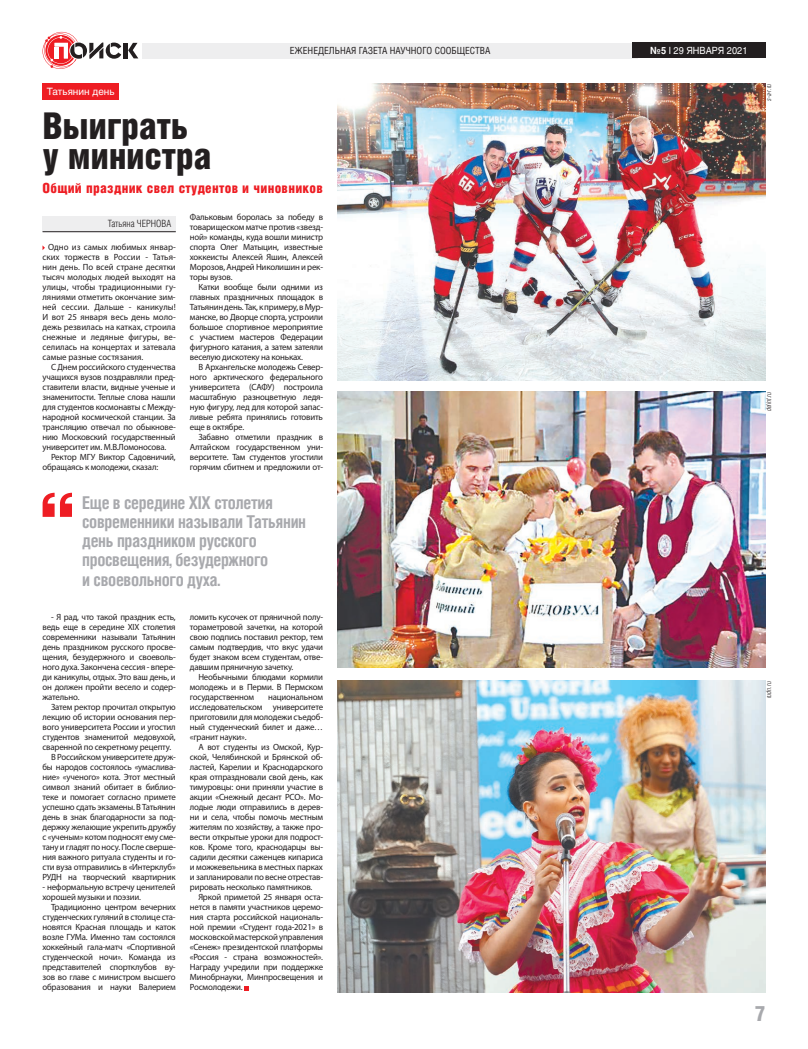
<style>
.page{position:relative;width:808px;height:1049px;background:#fff}
.page>*{position:absolute;margin:0;border:0;box-sizing:border-box;transform-origin:0 0}
.t1{font:37px/30px "Helios Cond Black C";letter-spacing:-.01em;color:#231f20}
.t2{font:21.1px "Helios Cond Black C";color:#a8a9ad}
.t3{font:700 17.7px/19.2px "Helios Cond C";letter-spacing:-.02em;color:#a8a9ad;scale:.96 1}
.t4{font:14px "Helios Cond Black C";letter-spacing:.02em;color:#ee1d23}
.t5{font:10px "Helios Cond Light C";color:#231f20}
.t6{font:10px "Helios C";color:#fff}
.t7{font:9.8px "Helios Cond C";color:#231f20}
.t8{font:9.8px "Helios C";color:#fff;scale:.93 1}
.t9{font:9px/10px "Myriad Pro";letter-spacing:-.02em;color:#231f20;text-align:justify}
.t10{font:italic 7px "Helios Cond Light C";color:#231f20}
.s1{font-weight:700}
</style>
<div class="page">
<hr style="left:124px;top:43px;width:4px;height:15px;background:#231f20">
<svg style="left:128px;top:43px;width:10px;height:15px"></svg>
<svg style="left:43px;top:32px;width:78px;height:37px"></svg>
<div style="left:142px;top:43px;width:496px;height:16px;background:#eeeeef"></div>
<div style="left:632px;top:43px;width:133px;height:15px;background:#231f20"></div>
<img style="left:337px;top:391px;width:428px;height:276px">
<img style="left:337px;top:680px;width:428px;height:312px">
<div style="left:43px;top:216px;width:133px;height:16px;background:#eeeeef"></div>
<hr style="left:43px;top:231px;width:133px;height:1px;background:#231f20">
<svg style="left:244px;top:986px;width:5px;height:4px"></svg>
<svg style="left:43px;top:493px;width:29px;height:24px"></svg>
<div style="left:43px;top:84px;width:76px;height:16px;background:#ee1d23"></div>
<img style="left:337px;top:84px;width:428px;height:296px">
<p class="t7" style="left:290px;top:45px;width:202px">ЕЖЕНЕДЕЛЬНАЯ ГАЗЕТА НАУЧНОГО СООБЩЕСТВА</p>
<p class="t8" style="left:650px;top:44px;width:106px"><span class="s1">№5</span> I 29 ЯНВАРЯ 2021</p>
<p class="t6" style="left:47px;top:86px;width:69px">Татьянин день</p>
<h1 class="t1" style="left:43px;top:110px;width:171px">Выиграть у министра</h1>
<h3 class="t4" style="left:43px;top:180px;width:282px">Общий праздник свел студентов и чиновников</h3>
<p class="t5" style="left:108px;top:218px;width:65px">Татьяна ЧЕРНОВА</p>
<p class="t9" style="left:43px;top:242px;width:135px;text-indent:6px">Одно из самых любимых январ&shy;ских торжеств в России - Татья&shy;нин день. По всей стране десятки тысяч молодых людей выходят на улицы, чтобы традиционными гу&shy;ляниями отметить окончание зим&shy;ней сессии. Дальше - каникулы!<br>И вот 25 января весь день моло&shy;дежь резвилась на катках, строила снежные и ледяные фигуры, ве&shy;селилась на концертах и затевала самые разные состязания.</p>
<p class="t9" style="left:43px;top:362px;width:135px;text-indent:9px">С Днем российского студенчества учащихся вузов поздравляли пред&shy;ставители власти, видные ученые и знаменитости. Теплые слова нашли для студентов космонавты с Между&shy;народной космической станции. За трансляцию отвечал по обыкнове&shy;нию Московский государственный университет им. М.В.Ломоносова.</p>
<p class="t9" style="left:43px;top:452px;width:135px;text-indent:9px">Ректор МГУ Виктор Садовничий, обращаясь к молодежи, сказал:</p>
<p class="t9" style="left:190px;top:212px;width:135px">Фальковым боролась за победу в товарищеском матче против «звезд&shy;ной» команды, куда вошли министр спорта Олег Матыцин, известные хоккеисты Алексей Яшин, Алексей Морозов, Андрей Николишин и рек&shy;торы вузов.</p>
<p class="t9" style="left:190px;top:282px;width:135px;text-indent:9px">Катки вообще были одними из главных праздничных площадок в Татьянин день. Так, к примеру, в Мур&shy;манске, во Дворце спорта, устроили большое спортивное мероприятие с участием мастеров Федерации фигурного катания, а затем затеяли веселую дискотеку на коньках.</p>
<p class="t9" style="left:190px;top:362px;width:135px;text-indent:9px">В Архангельске молодежь Север&shy;ного арктического федерального университета (САФУ) построила масштабную разноцветную ледя&shy;ную фигуру, лед для которой запас&shy;ливые ребята принялись готовить еще в октябре.</p>
<p class="t9" style="left:190px;top:432px;width:135px;text-indent:9px">Забавно отметили праздник в Алтайском государственном уни&shy;верситете. Там студентов угостили горячим сбитнем и предложили от-</p>
<h3 class="t3" style="left:82px;top:492px;width:235px">Еще в середине XIX столетия современники называли Татьянин день праздником русского просвещения, безудержного<br>и своевольного духа.</h3>
<p class="t9" style="left:43px;top:612px;width:135px;text-indent:9px">- Я рад, что такой праздник есть, ведь еще в середине XIX столетия современники называли Татьянин день праздником русского просве&shy;щения, безудержного и своеволь&shy;ного духа. Закончена сессия - впере&shy;ди каникулы, отдых. Это ваш день, и он должен пройти весело и содер&shy;жательно.</p>
<p class="t9" style="left:51px;top:702px;width:126px">Затем ректор прочитал открытую</p>
<p class="t9" style="left:43px;top:712px;width:135px">лекцию об истории основания пер-</p>
<p class="t9" style="left:43px;top:722px;width:135px">вого университета России и угостил</p>
<p class="t9" style="left:43px;top:732px;width:135px">студентов знаменитой медовухой,</p>
<p class="t9" style="left:43px;top:742px;width:130px">сваренной по секретному рецепту.</p>
<p class="t9" style="left:51px;top:752px;width:126px">В Российском университете друж-</p>
<p class="t9" style="left:43px;top:762px;width:135px">бы народов состоялось «умаслива-</p>
<p class="t9" style="left:43px;top:772px;width:135px">ние» «ученого» кота. Этот местный</p>
<p class="t9" style="left:43px;top:782px;width:135px">символ знаний обитает в библио-</p>
<p class="t9" style="left:43px;top:792px;width:135px">теке и помогает согласно примете</p>
<p class="t9" style="left:43px;top:802px;width:135px">успешно сдать экзамены. В Татьянин</p>
<p class="t9" style="left:43px;top:812px;width:135px">день в знак благодарности за под-</p>
<p class="t9" style="left:43px;top:822px;width:135px">держку желающие укрепить дружбу</p>
<p class="t9" style="left:43px;top:832px;width:135px">с «ученым» котом подносят ему сме-</p>
<p class="t9" style="left:43px;top:842px;width:135px">тану и гладят по носу. После сверше-</p>
<p class="t9" style="left:43px;top:852px;width:135px">ния важного ритуала студенты и го-</p>
<p class="t9" style="left:43px;top:862px;width:135px">сти вуза отправились в «Интерклуб»</p>
<p class="t9" style="left:43px;top:872px;width:135px">РУДН на творческий квартирник</p>
<p class="t9" style="left:43px;top:882px;width:135px">- неформальную встречу ценителей хорошей музыки и поэзии.</p>
<p class="t9" style="left:43px;top:902px;width:135px;text-indent:9px">Традиционно центром вечерних студенческих гуляний в столице ста&shy;новятся Красная площадь и каток возле ГУМа. Именно там состоялся хоккейный гала-матч «Спортивной студенческой ночи». Команда из представителей спортклубов ву&shy;зов во главе с министром высшего образования и науки Валерием</p>
<p class="t9" style="left:190px;top:612px;width:135px">ломить кусочек от пряничной полу&shy;тораметровой зачетки, на которой свою подпись поставил ректор, тем самым подтвердив, что вкус удачи будет знаком всем студентам, отве&shy;давшим пряничную зачетку.</p>
<p class="t9" style="left:190px;top:672px;width:135px;text-indent:9px">Необычными блюдами кормили молодежь и в Перми. В Пермском государственном</p>
<p class="t9" style="left:190px;top:692px;width:135px;text-indent:78px">национальном исследовательском университете приготовили для молодежи съедоб&shy;ный студенческий билет и даже… «гранит науки».</p>
<p class="t9" style="left:190px;top:742px;width:135px;text-indent:9px">А вот студенты из Омской, Кур&shy;ской, Челябинской и Брянской об&shy;ластей, Карелии и Краснодарского края отпраздновали свой день, как тимуровцы: они приняли участие в акции «Снежный десант РСО». Мо&shy;лодые люди отправились в дерев&shy;ни и села, чтобы помочь местным жителям по хозяйству, а также про&shy;вести открытые уроки для подрост&shy;ков. Кроме того, краснодарцы вы&shy;садили десятки саженцев кипариса и можжевельника в местных парках и запланировали по весне отрестав&shy;рировать несколько памятников.</p>
<p class="t9" style="left:190px;top:892px;width:135px;text-indent:9px">Яркой приметой 25 января оста&shy;нется в памяти участников церемо&shy;ния старта российской националь&shy;ной премии «Студент года-2021» в московской мастерской управления «Сенеж» президентской платформы «Россия - страна возможностей».<br>Награду учредили при поддержке Минобрнауки, Минпросвещения и Росмолодежи.</p>
<p class="t10" style="left:765px;top:101px;width:19px;rotate:-90deg">s-a-r.ru</p>
<p class="t10" style="left:765px;top:411px;width:21px;rotate:-90deg">delint.ru</p>
<p class="t10" style="left:765px;top:698px;width:18px;rotate:-90deg">rudn.ru</p>
<h2 class="t2" style="left:755px;top:1001px;width:12px">7</h2>
</div>
